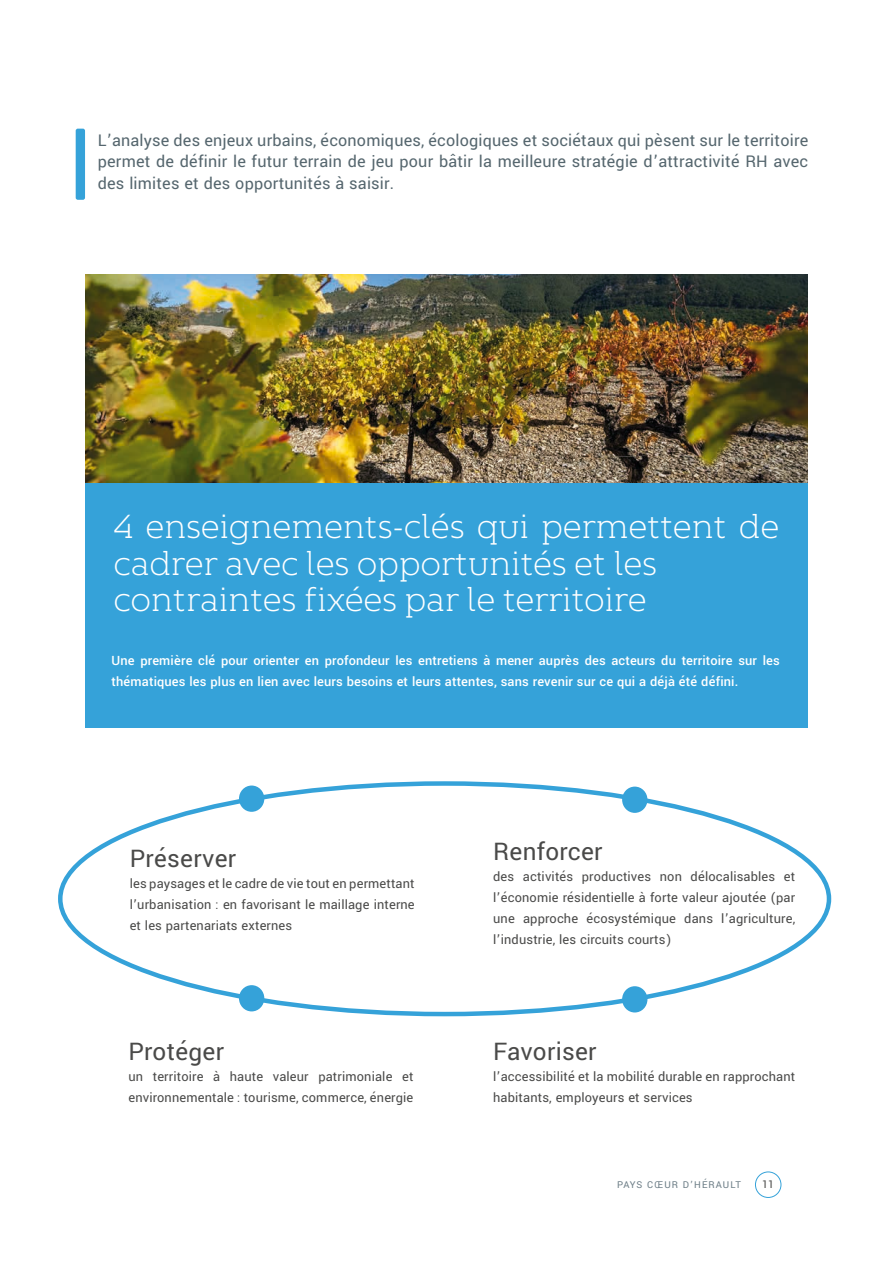
<style>
.page{position:relative;width:893px;height:1263px;background:#fff}
.page>*{position:absolute;margin:0;border:0;box-sizing:border-box;transform-origin:0 0}
.t1{font:300 33px/36px "Kontrapunkt Bob";letter-spacing:-.03em;color:#fff}
.t2{font:27px "Yantramanav";letter-spacing:.01em;color:#4a4a49}
.t3{font:18px/21.6px "Yantramanav";letter-spacing:.01em;color:#55666e;text-align:justify}
.t4{font:14.25px/21px "Yantramanav";letter-spacing:.01em;color:#4a4a49;text-align:justify}
.t5{font:500 14.25px/21px "Yantramanav";letter-spacing:.01em;color:#fff}
.t6{font:12px "Yantramanav";color:#4a4a49}
.t7{font:10.5px "Yantramanav";letter-spacing:.1em;color:#6c7d86}
</style>
<div class="page">
<img style="left:85px;top:275px;width:723px;height:208px">
<div style="left:85px;top:483px;width:723px;height:244px;background:#35a2d9"></div>
<div style="left:755px;top:1171px;width:26px;height:27px;border:1px solid #35a2d9;border-radius:50%"></div>
<div style="left:239px;top:785px;width:25px;height:27px;background:#35a2d9;border-radius:50%"></div>
<div style="left:622px;top:787px;width:25px;height:26px;background:#35a2d9;border-radius:50%"></div>
<div style="left:622px;top:986px;width:25px;height:26px;background:#35a2d9;border-radius:50%"></div>
<div style="left:239px;top:985px;width:25px;height:26px;background:#35a2d9;border-radius:50%"></div>
<div style="left:76px;top:129px;width:9px;height:71px;background:#35a2d9;border-radius:2px"></div>
<p class="t3" style="left:98px;top:129px;width:712px">L’analyse des enjeux urbains, économiques, écologiques et sociétaux qui pèsent sur le territoire permet de définir le futur terrain de jeu pour bâtir la meilleure stratégie d’attractivité RH avec des limites et des opportunités à saisir.</p>
<h1 class="t1" style="left:113px;top:510px;width:668px">4 enseignements-clés qui permettent de cadrer avec les opportunités et les contraintes fixées par le territoire</h1>
<p class="t5" style="left:112px;top:651px;width:670px">Une première clé pour orienter en profondeur les entretiens à mener auprès des acteurs du territoire sur les thématiques les plus en lien avec leurs besoins et leurs attentes, sans revenir sur ce qui a déjà été défini.</p>
<h2 class="t2" style="left:130px;top:842px;width:108px">Préserver</h2>
<p class="t4" style="left:130px;top:873px;width:287px">les paysages et le cadre de vie tout en permettant l’urbanisation : en favorisant le maillage interne et les partenariats externes</p>
<h2 class="t2" style="left:128px;top:1034px;width:97px">Protéger</h2>
<p class="t4" style="left:128px;top:1066px;width:287px">un territoire à haute valeur patrimoniale et environnementale : tourisme, commerce, énergie</p>
<h2 class="t2" style="left:493px;top:835px;width:111px">Renforcer</h2>
<p class="t4" style="left:493px;top:866px;width:304px">des activités productives non délocalisables et l’économie résidentielle à forte valeur ajoutée (par une approche écosystémique dans l’agriculture, l’industrie, les circuits courts)</p>
<h2 class="t2" style="left:493px;top:1034px;width:105px">Favoriser</h2>
<p class="t4" style="left:493px;top:1066px;width:304px">l’accessibilité et la mobilité durable en rapprochant habitants, employeurs et services</p>
<p class="t7" style="left:617px;top:1178px;width:125px">PAYS CŒUR D’HÉRAULT</p>
<p class="t6" style="left:762px;top:1177px;width:14px">11</p>
</div>
